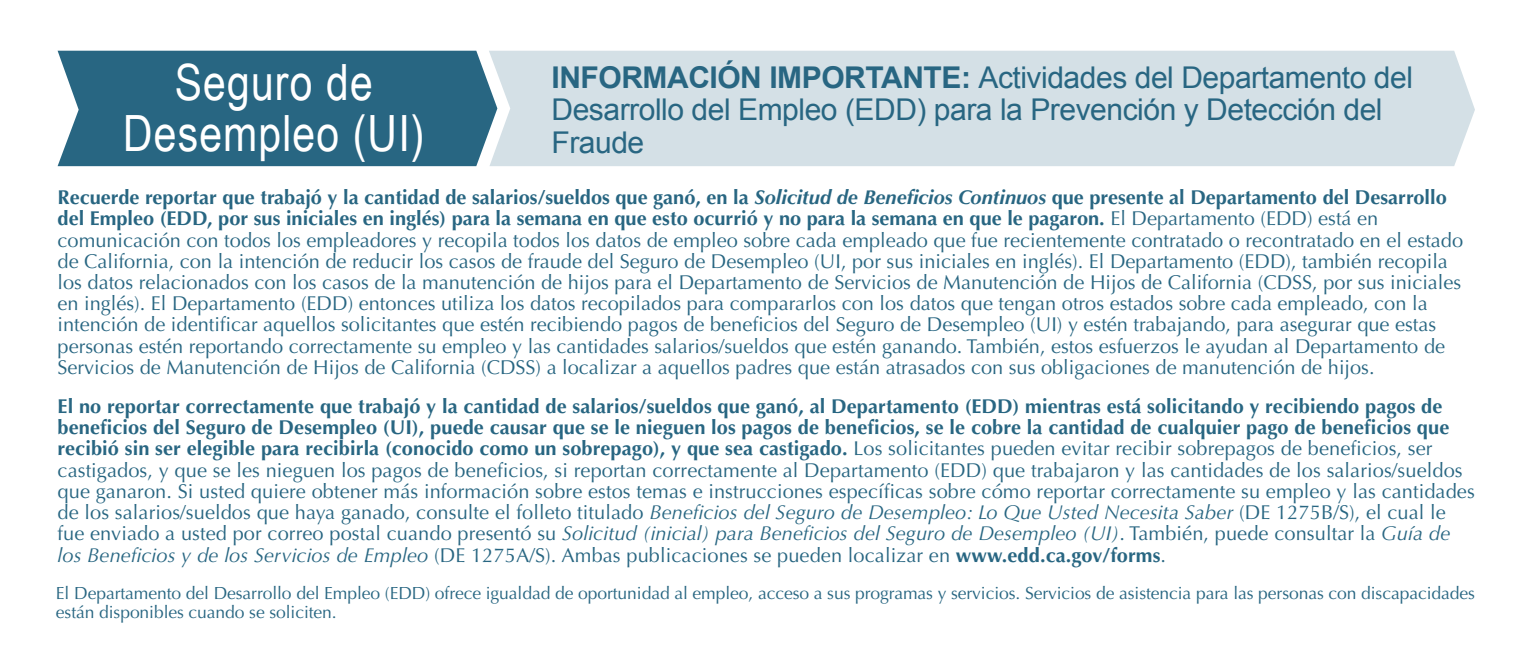
<style>
.page{position:relative;width:1530px;height:664px;background:#fff}
.page>*{position:absolute;margin:0;border:0;box-sizing:border-box;transform-origin:0 0}
.t1{font:50px/51.2px "Arial Narrow";letter-spacing:.02em;color:#fff;text-align:center}
.t2{font:30px/32.5px "Arial";letter-spacing:-.015em;color:#286682}
.t3{font:20px/21.2px "Optima";color:#286682}
.t4{font:17.5px/18.8px "Optima";letter-spacing:-.005em;color:#286682}
.s1{font-weight:700}
.s2{font-weight:700;font-style:italic}
.s3{font-style:italic}
</style>
<div class="page">
<div style="left:58px;top:51px;width:431px;height:115px;background:#286682"></div>
<div style="left:489px;top:51px;width:986px;height:115px;background:#d4e0e6"></div>
<h2 class="t2" style="left:552px;top:61px;width:863px"><span class="s1">INFORMACIÓN IMPORTANTE:</span> Actividades del Departamento del<br>Desarrollo del Empleo (EDD) para la Prevención y Detección del<br>Fraude</h2>
<p class="t3" style="left:58px;top:187px;width:1407px"><span class="s1">Recuerde reportar que trabajó y la cantidad de salarios/sueldos que ganó, en la</span> <span class="s2">Solicitud de Beneficios Continuos</span> <span class="s1">que presente al Departamento del Desarrollo del Empleo (EDD, por sus iniciales en inglés) para la semana en que esto ocurrió y no para la semana en que le pagaron.</span> El Departamento (EDD) está en comunicación con todos los empleadores y recopila todos los datos de empleo sobre cada empleado que fue recientemente contratado o recontratado en el estado de California, con la intención de reducir los casos de fraude del Seguro de Desempleo (UI, por sus iniciales en inglés). El Departamento (EDD), también recopila los datos relacionados con los casos de la manutención de hijos para el Departamento de Servicios de Manutención de Hijos de California (CDSS, por sus iniciales en inglés). El Departamento (EDD) entonces utiliza los datos recopilados para compararlos con los datos que tengan otros estados sobre cada empleado, con la intención de identificar aquellos solicitantes que estén recibiendo pagos de beneficios del Seguro de Desempleo (UI) y estén trabajando, para asegurar que estas personas estén reportando correctamente su empleo y las cantidades salarios/sueldos que estén ganando. También, estos esfuerzos le ayudan al Departamento de Servicios de Manutención de Hijos de California (CDSS) a localizar a aquellos padres que están atrasados con sus obligaciones de manutención de hijos.</p>
<p class="t3" style="left:58px;top:396px;width:1419px"><span class="s1">El no reportar correctamente que trabajó y la cantidad de salarios/sueldos que ganó, al Departamento (EDD) mientras está solicitando y recibiendo pagos de beneficios del Seguro de Desempleo (UI), puede causar que se le nieguen los pagos de beneficios, se le cobre la cantidad de cualquier pago de beneficios que recibió sin ser elegible para recibirla (conocido como un sobrepago), y que sea castigado.</span> Los solicitantes pueden evitar recibir sobrepagos de beneficios, ser castigados, y que se les nieguen los pagos de beneficios, si reportan correctamente al Departamento (EDD) que trabajaron y las cantidades de los salarios/sueldos que ganaron. Si usted quiere obtener más información sobre estos temas e instrucciones específicas sobre cómo reportar correctamente su empleo y las cantidades de los salarios/sueldos que haya ganado, consulte el folleto titulado <span class="s3">Beneficios del Seguro de Desempleo: Lo Que Usted Necesita Saber</span> (DE 1275B/S), el cual le fue enviado a usted por correo postal cuando presentó su <span class="s3">Solicitud (inicial) para Beneficios del Seguro de Desempleo (UI)</span>. También, puede consultar la <span class="s3">Guía de los Beneficios y de los Servicios de Empleo</span> (DE 1275A/S). Ambas publicaciones se pueden localizar en <span class="s1">www.edd.ca.gov/forms</span>.</p>
<h1 class="t1" style="left:123px;top:54px;width:303px">Seguro de<br>Desempleo (UI)</h1>
<p class="t4" style="left:56px;top:584px;width:1420px">El Departamento del Desarrollo del Empleo (EDD) ofrece igualdad de oportunidad al empleo, acceso a sus programas y servicios. Servicios de asistencia para las personas con discapacidades están disponibles cuando se soliciten.</p>
</div>
